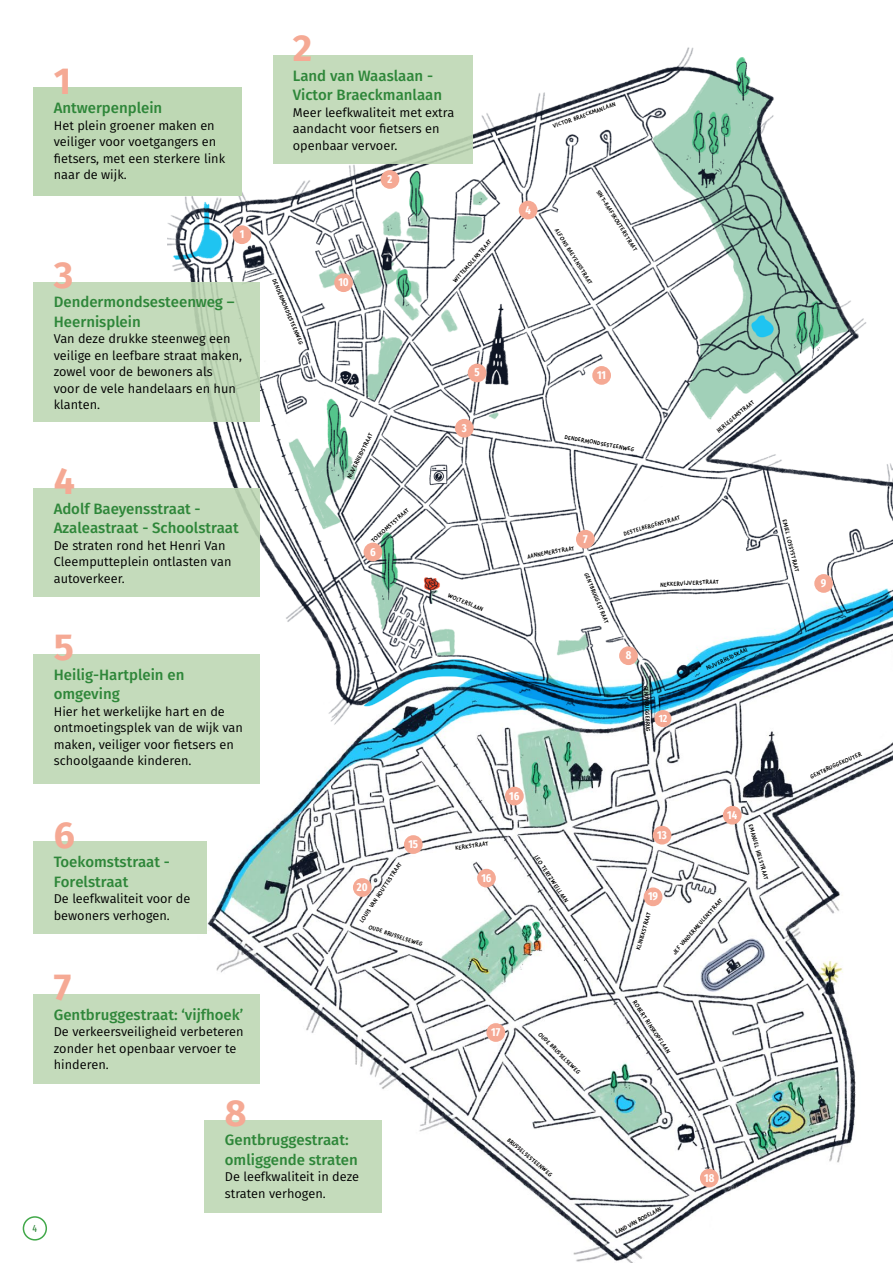
<style>
.page{position:relative;width:893px;height:1263px;background:#fff}
.page>*{position:absolute;margin:0;border:0;box-sizing:border-box;transform-origin:0 0}
.t1{font:700 37.5px "Fira Sans";color:#f5a994}
.t2{font:500 15px/19.5px "Fira Sans";color:#2e8639}
.t3{font:12.75px/16.5px "Fira Sans";color:#000}
.t4{font:700 11.55px "Fira Sans Compressed";color:#fff}
.t5{font:700 10.5px "Fira Sans Compressed";color:#fff}
.t6{font:10.5px "Fira Sans Compressed";color:#2e8639}
.t7{font:6.15px "Good Dog New";color:#000}
</style>
<div class="page">
<img style="left:168px;top:47px;width:725px;height:541px">
<img style="left:185px;top:588px;width:708px;height:675px">
<div style="left:34px;top:88px;width:208px;height:108px;background:#bed8b4"></div>
<div style="left:273px;top:56px;width:199px;height:108px;background:#c4dbbb"></div>
<div style="left:34px;top:654px;width:226px;height:130px;background:#c4dbbb"></div>
<div style="left:34px;top:842px;width:173px;height:92px;background:#c4dbbb"></div>
<div style="left:34px;top:994px;width:226px;height:89px;background:#c4dbbb"></div>
<div style="left:205px;top:1120px;width:177px;height:92px;background:#c4dbbb"></div>
<div style="left:34px;top:282px;width:226px;height:139px;background:#c4dbbb"></div>
<div style="left:34px;top:488px;width:226px;height:109px;background:#c4dbbb"></div>
<div style="left:233px;top:225px;width:18px;height:19px;background:#f5a994;border-radius:50%"></div>
<div style="left:381px;top:170px;width:18px;height:19px;background:#f5a994;border-radius:50%"></div>
<div style="left:519px;top:201px;width:18px;height:18px;background:#f5a994;border-radius:50%"></div>
<div style="left:468px;top:364px;width:18px;height:18px;background:#f5a994;border-radius:50%"></div>
<div style="left:455px;top:419px;width:19px;height:19px;background:#f5a994;border-radius:50%"></div>
<div style="left:334px;top:273px;width:19px;height:19px;background:#f5a994;border-radius:50%"></div>
<div style="left:576px;top:530px;width:19px;height:19px;background:#f5a994;border-radius:50%"></div>
<div style="left:619px;top:646px;width:19px;height:19px;background:#f5a994;border-radius:50%"></div>
<div style="left:404px;top:835px;width:19px;height:19px;background:#f5a994;border-radius:50%"></div>
<div style="left:353px;top:878px;width:19px;height:19px;background:#f5a994;border-radius:50%"></div>
<div style="left:477px;top:869px;width:19px;height:18px;background:#f5a994;border-radius:50%"></div>
<div style="left:486px;top:1023px;width:19px;height:19px;background:#f5a994;border-radius:50%"></div>
<div style="left:700px;top:1169px;width:19px;height:18px;background:#f5a994;border-radius:50%"></div>
<div style="left:644px;top:887px;width:18px;height:19px;background:#f5a994;border-radius:50%"></div>
<div style="left:723px;top:806px;width:19px;height:18px;background:#f5a994;border-radius:50%"></div>
<div style="left:653px;top:826px;width:18px;height:18px;background:#f5a994;border-radius:50%"></div>
<div style="left:814px;top:574px;width:19px;height:19px;background:#f5a994;border-radius:50%"></div>
<div style="left:654px;top:710px;width:17px;height:17px;background:#f5a994;border-radius:50%"></div>
<div style="left:364px;top:543px;width:18px;height:18px;background:#f5a994;border-radius:50%"></div>
<div style="left:592px;top:366px;width:19px;height:19px;background:#f5a994;border-radius:50%"></div>
<div style="left:505px;top:787px;width:19px;height:18px;background:#f5a994;border-radius:50%"></div>
<div style="left:23px;top:1216px;width:24px;height:24px;border:2px solid #41a849;border-radius:50%"></div>
<p class="t6" style="left:33px;top:1220px;width:6px">4</p>
<h1 class="t1" style="left:54px;top:54px;width:19px">1</h1>
<p class="t2" style="left:54px;top:98px;width:110px">Antwerpenplein</p>
<p class="t3" style="left:54px;top:117px;width:173px">Het plein groener maken en veiliger voor voetgangers en fietsers, met een sterkere link naar de wijk.</p>
<p class="t4" style="left:240px;top:225px;width:6px">1</p>
<h1 class="t1" style="left:54px;top:249px;width:21px">3</h1>
<p class="t2" style="left:54px;top:292px;width:182px">Dendermondsesteenweg –<br>Heernisplein</p>
<p class="t3" style="left:54px;top:331px;width:190px">Van deze drukke steenweg een veilige en leefbare straat maken, zowel voor de bewoners als<br>voor de vele handelaars en hun klanten.</p>
<h1 class="t1" style="left:54px;top:455px;width:23px">4</h1>
<p class="t2" style="left:54px;top:499px;width:186px">Adolf Baeyensstraat -<br>Azaleastraat - Schoolstraat</p>
<p class="t3" style="left:54px;top:537px;width:179px">De straten rond het Henri Van<br>Cleemputteplein ontlasten van autoverkeer.</p>
<h1 class="t1" style="left:54px;top:621px;width:22px">5</h1>
<p class="t2" style="left:54px;top:665px;width:132px">Heilig-Hartplein en omgeving</p>
<p class="t3" style="left:54px;top:703px;width:191px">Hier het werkelijke hart en de ontmoetingsplek van de wijk van maken, veiliger voor fietsers en schoolgaande kinderen.</p>
<h1 class="t1" style="left:54px;top:808px;width:23px">6</h1>
<p class="t2" style="left:54px;top:852px;width:118px">Toekomststraat -<br>Forelstraat</p>
<p class="t3" style="left:54px;top:890px;width:138px">De leefkwaliteit voor de bewoners verhogen.</p>
<h1 class="t1" style="left:293px;top:22px;width:21px">2</h1>
<p class="t2" style="left:293px;top:66px;width:151px">Land van Waaslaan -<br>Victor Braeckmanlaan</p>
<p class="t3" style="left:293px;top:104px;width:163px">Meer leefkwaliteit met extra aandacht voor fietsers en openbaar vervoer.</p>
<p class="t4" style="left:387px;top:169px;width:6px">2</p>
<p class="t7" style="left:278px;top:278px;width:72px;rotate:67deg">DENDERMONDSESTEENWEG</p>
<p class="t4" style="left:338px;top:273px;width:12px">10</p>
<p class="t7" style="left:345px;top:477px;width:51px;rotate:-64deg">NIJVERHEIDSTRAAT</p>
<p class="t7" style="left:451px;top:279px;width:57px;rotate:-49deg">WITTEMOLENSTRAAT</p>
<p class="t4" style="left:474px;top:363px;width:7px">5</p>
<p class="t4" style="left:462px;top:418px;width:7px">3</p>
<p class="t7" style="left:552px;top:123px;width:68px;rotate:-20deg">VICTOR BRAECKMANLAAN</p>
<p class="t4" style="left:525px;top:200px;width:7px">4</p>
<p class="t7" style="left:601px;top:188px;width:72px;rotate:58deg">SINT-BAAFSKOUTERSTRAAT</p>
<p class="t7" style="left:560px;top:227px;width:66px;rotate:58deg">ALFONS BAEYENSSTRAAT</p>
<p class="t4" style="left:597px;top:365px;width:10px">11</p>
<p class="t7" style="left:565px;top:433px;width:72px;rotate:10deg">DENDERMONDSESTEENWEG</p>
<p class="t7" style="left:370px;top:538px;width:50px;rotate:-42deg">TOEKOMSTSTRAAT</p>
<p class="t7" style="left:623px;top:529px;width:60px;rotate:-16deg">DESTELBERGENSTRAAT</p>
<p class="t7" style="left:527px;top:552px;width:49px;rotate:-10deg">AANNEMERSTRAAT</p>
<p class="t4" style="left:583px;top:529px;width:6px">7</p>
<p class="t4" style="left:370px;top:542px;width:7px">6</p>
<p class="t7" style="left:715px;top:428px;width:48px;rotate:-40deg">HERLEGEMSTRAAT</p>
<p class="t7" style="left:450px;top:591px;width:39px;rotate:23deg">WOLTERSLAAN</p>
<p class="t7" style="left:590px;top:572px;width:55px;rotate:67deg">GENTBRUGGESTRAAT</p>
<p class="t7" style="left:660px;top:581px;width:60px;rotate:-3deg">NEKKERVIJVERSTRAAT</p>
<p class="t4" style="left:626px;top:646px;width:7px">8</p>
<p class="t7" style="left:650px;top:686px;width:47px;rotate:87deg">GENTBRUGGEBRUG</p>
<p class="t5" style="left:659px;top:709px;width:10px">12</p>
<p class="t7" style="left:705px;top:664px;width:46px;rotate:-25deg">NIJVERHEIDSKAAI</p>
<p class="t4" style="left:408px;top:834px;width:11px">15</p>
<p class="t7" style="left:455px;top:844px;width:35px;rotate:-8deg">KERKSTRAAT</p>
<p class="t4" style="left:509px;top:786px;width:12px">16</p>
<p class="t7" style="left:358px;top:919px;width:72px;rotate:-56deg">LOUIS VAN HOUTTESTRAAT</p>
<p class="t7" style="left:539px;top:853px;width:57px;rotate:56deg">LEO TERTZWEILLAAN</p>
<p class="t4" style="left:481px;top:868px;width:12px">16</p>
<p class="t4" style="left:357px;top:877px;width:12px">20</p>
<p class="t7" style="left:370px;top:923px;width:58px;rotate:18deg">OUDE BRUSSELSEWEG</p>
<p class="t4" style="left:657px;top:825px;width:11px">13</p>
<p class="t4" style="left:727px;top:805px;width:11px">14</p>
<p class="t4" style="left:648px;top:887px;width:12px">19</p>
<p class="t7" style="left:634px;top:949px;width:41px;rotate:-74deg">KLINIEKSTRAAT</p>
<p class="t7" style="left:671px;top:951px;width:74px;rotate:-49deg">JEF VANDERMEULENSTRAAT</p>
<p class="t7" style="left:754px;top:823px;width:59px;rotate:74deg">EMANUEL HIELSTRAAT</p>
<h1 class="t1" style="left:54px;top:961px;width:19px">7</h1>
<p class="t2" style="left:54px;top:1005px;width:191px">Gentbruggestraat: ‘vijfhoek’</p>
<p class="t3" style="left:54px;top:1023px;width:191px">De verkeersveiligheid verbeteren zonder het openbaar vervoer te hinderen.</p>
<h1 class="t1" style="left:225px;top:1086px;width:23px">8</h1>
<p class="t2" style="left:225px;top:1130px;width:134px">Gentbruggestraat: omliggende straten</p>
<p class="t3" style="left:225px;top:1169px;width:136px">De leefkwaliteit in deze straten verhogen.</p>
<p class="t4" style="left:491px;top:1022px;width:11px">17</p>
<p class="t7" style="left:542px;top:1030px;width:58px;rotate:45deg">OUDE BRUSSELSEWEG</p>
<p class="t7" style="left:511px;top:1136px;width:58px;rotate:40deg">BRUSSELSESTEENWEG</p>
<p class="t7" style="left:638px;top:999px;width:63px;rotate:56deg">ROBERT RINSKOPFLAAN</p>
<p class="t7" style="left:614px;top:1229px;width:52px;rotate:-28deg">LAND VAN RODELAAN</p>
<p class="t4" style="left:704px;top:1168px;width:12px">18</p>
<p class="t7" style="left:788px;top:519px;width:55px;rotate:76deg">EMIEL LOSSYSTRAAT</p>
<p class="t4" style="left:821px;top:573px;width:7px">9</p>
<p class="t7" style="left:809px;top:773px;width:57px;rotate:-25deg">GENTBRUGGEKOUTER</p>
</div>
